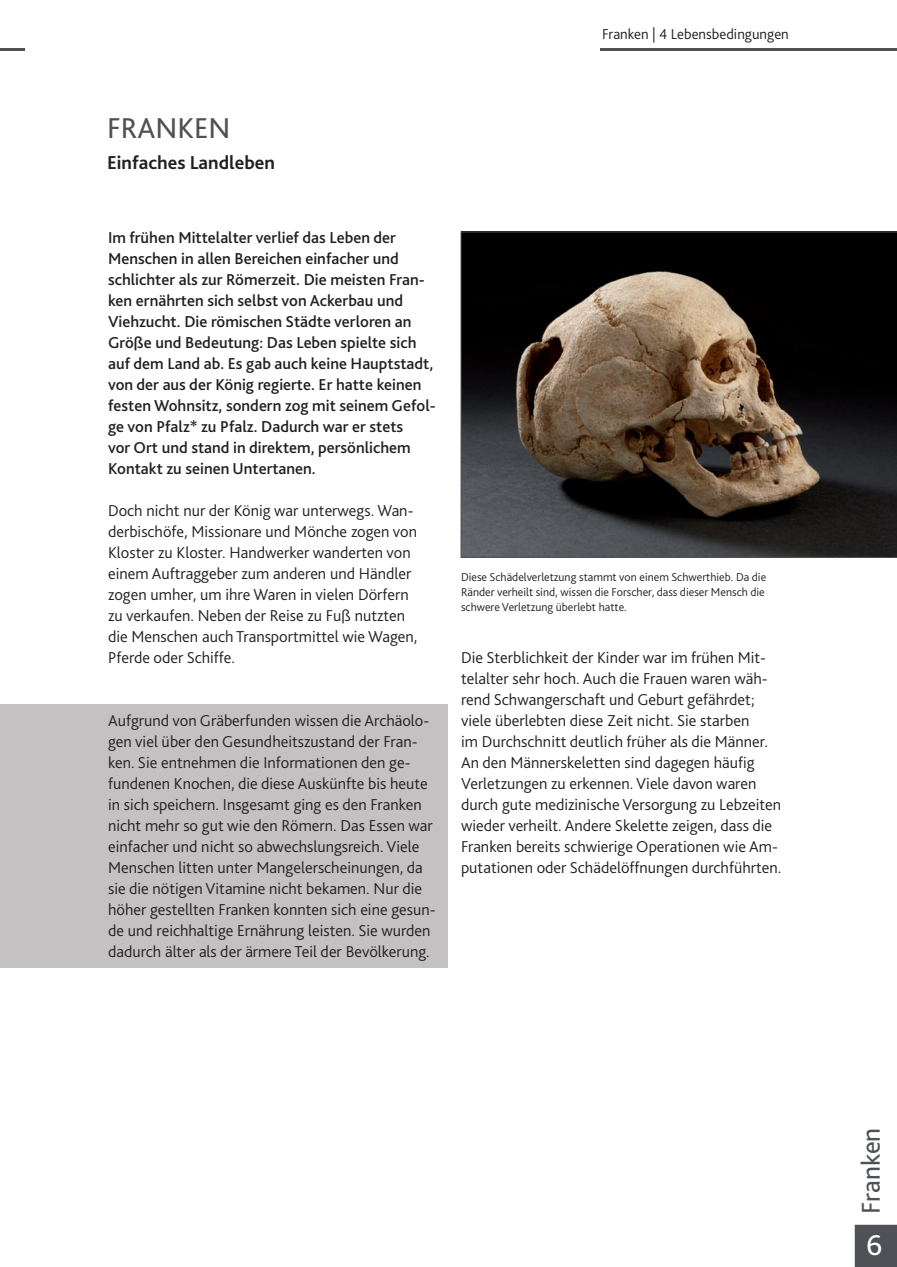
<style>
.page{position:relative;width:897px;height:1267px;background:#fff}
.page>*{position:absolute;margin:0;border:0;box-sizing:border-box;transform-origin:0 0}
.t1{font:30px "Bliss 2";color:#4e5155}
.t2{font:30px "Bliss 2";color:#fff}
.t3{font:27px "Bliss 2";color:#4e5155}
.t4{font:700 19.5px "Bliss 2";color:#231f20}
.t5{font:300 16.5px/21px "Bliss 2";color:#231f20}
.t6{font:500 16.5px/21px "Bliss 2";color:#231f20}
.t7{font:300 15px "Bliss 2";color:#231f20}
.t8{font:300 12px/15px "Bliss 2";color:#231f20}
</style>
<div class="page">
<div style="left:0;top:704px;width:447px;height:263px;background:#c3c1c2"></div>
<hr style="left:600px;top:48px;width:296px;height:3px;background:#4e5155">
<hr style="left:0;top:48px;width:24px;height:3px;background:#4e5155">
<svg style="left:460px;top:231px;width:436px;height:326px"></svg>
<div style="left:854px;top:1224px;width:43px;height:43px;background:#4e5155"></div>
<p class="t7" style="left:602px;top:24px;width:188px">Franken | 4 Lebensbedingungen</p>
<h1 class="t1" style="left:107px;top:110px;width:125px">FRANKEN</h1>
<p class="t4" style="left:107px;top:150px;width:169px">Einfaches Landleben</p>
<p class="t6" style="left:108px;top:226px;width:329px">Im frühen Mittelalter verlief das Leben der Menschen in allen Bereichen einfacher und schlichter als zur Römerzeit. Die meisten Fran&shy;ken ernährten sich selbst von Ackerbau und Viehzucht. Die römischen Städte verloren an Größe und Bedeutung: Das Leben spielte sich auf dem Land ab. Es gab auch keine Hauptstadt, von der aus der König regierte. Er hatte keinen festen Wohnsitz, sondern zog mit seinem Gefol&shy;ge von Pfalz* zu Pfalz. Dadurch war er stets<br>vor Ort und stand in direktem, persönlichem Kontakt zu seinen Untertanen.</p>
<p class="t5" style="left:108px;top:499px;width:311px">Doch nicht nur der König war unterwegs. Wan&shy;derbischöfe, Missionare und Mönche zogen von Kloster zu Kloster. Handwerker wanderten von einem Auftraggeber zum anderen und Händler zogen umher, um ihre Waren in vielen Dörfern zu verkaufen. Neben der Reise zu Fuß nutzten die Menschen auch Transportmittel wie Wagen, Pferde oder Schiffe.</p>
<p class="t5" style="left:108px;top:709px;width:329px">Aufgrund von Gräberfunden wissen die Archäolo&shy;gen viel über den Gesundheitszustand der Fran&shy;ken. Sie entnehmen die Informationen den ge&shy;fundenen Knochen, die diese Auskünfte bis heute in sich speichern. Insgesamt ging es den Franken nicht mehr so gut wie den Römern. Das Essen war einfacher und nicht so abwechslungsreich. Viele Menschen litten unter Mangelerscheinungen, da sie die nötigen Vitamine nicht bekamen. Nur die höher gestellten Franken konnten sich eine gesun&shy;de und reichhaltige Ernährung leisten. Sie wurden dadurch älter als der ärmere Teil der Bevölkerung.</p>
<p class="t8" style="left:461px;top:569px;width:306px">Diese Schädelverletzung stammt von einem Schwerthieb. Da die<br>Ränder verheilt sind, wissen die Forscher, dass dieser Mensch die schwere Verletzung überlebt hatte.</p>
<p class="t5" style="left:461px;top:646px;width:322px">Die Sterblichkeit der Kinder war im frühen Mit&shy;telalter sehr hoch. Auch die Frauen waren wäh&shy;rend Schwangerschaft und Geburt gefährdet; viele überlebten diese Zeit nicht. Sie starben<br>im Durchschnitt deutlich früher als die Männer.<br>An den Männerskeletten sind dagegen häufig Verletzungen zu erkennen. Viele davon waren durch gute medizinische Versorgung zu Lebzeiten wieder verheilt. Andere Skelette zeigen, dass die Franken bereits schwierige Operationen wie Am&shy;putationen oder Schädelöffnungen durchführten.</p>
<h2 class="t3" style="left:854px;top:1213px;width:88px;rotate:-90deg">Franken</h2>
<h1 class="t2" style="left:866px;top:1226px;width:18px">61</h1>
</div>
